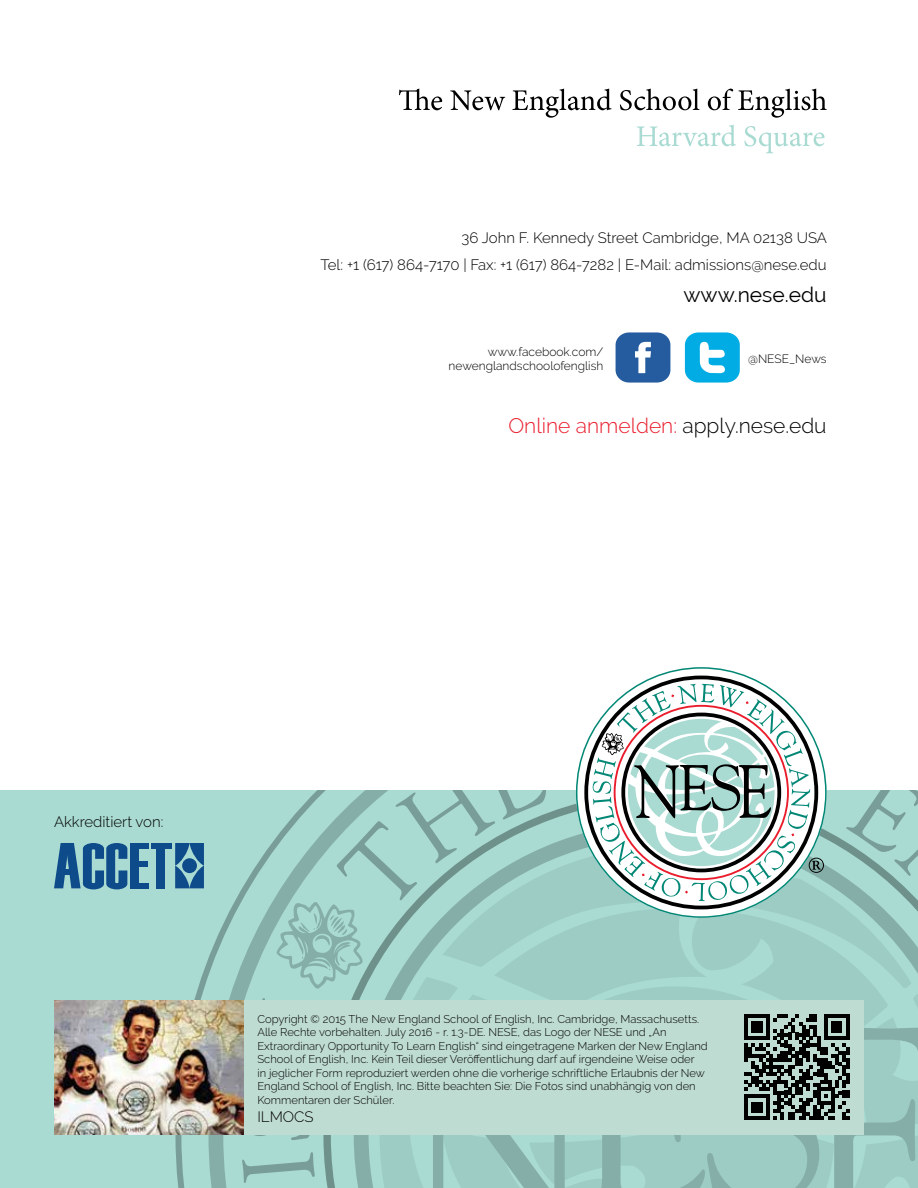
<style>
.page{position:relative;width:918px;height:1188px;background:#fff}
.page>*{position:absolute;margin:0;border:0;box-sizing:border-box;transform-origin:0 0}
.t1{font:300 21px "Raleway";color:#ea1d2d}
.t2{font:21px "Raleway";color:#000}
.t3{font:300 15px/26.7px "Raleway";color:#000;text-align:right}
.t4{font:300 12px/14.4px "Raleway";color:#000;text-align:right}
.t5{font:300 11.25px/13.6px "Raleway";color:#000}
.s1{color:#000}
</style>
<div class="page">
<div style="left:0;top:791px;width:918px;height:397px;background:#a9dbd2"></div>
<svg style="left:175px;top:837px;width:148px;height:351px"></svg>
<svg style="left:354px;top:835px;width:564px;height:353px;fill:#9dccc4"></svg>
<svg style="left:277px;top:791px;width:270px;height:198px"></svg>
<svg style="left:846px;top:791px;width:72px;height:115px"></svg>
<svg style="left:242px;top:1152px;width:73px;height:31px"></svg>
<svg style="left:241px;top:1134px;width:74px;height:6px"></svg>
<svg style="left:246px;top:998px;width:77px;height:2px"></svg>
<svg style="left:404px;top:1025px;width:514px;height:163px;fill:#9dccc4"></svg>
<div style="left:54px;top:1000px;width:810px;height:134px;background:#bfdcd3"></div>
<svg style="left:399px;top:89px;width:428px;height:29px"></svg>
<svg style="left:637px;top:125px;width:99px;height:21px"></svg>
<svg style="left:744px;top:126px;width:81px;height:27px"></svg>
<svg style="left:744px;top:1015px;width:105px;height:105px"></svg>
<img style="left:54px;top:1000px;width:189px;height:134px">
<svg style="left:576px;top:667px;width:251px;height:251px;fill:#fff"></svg>
<svg style="left:593px;top:684px;width:242px;height:217px"></svg>
<div style="left:685px;top:332px;width:55px;height:51px;background:#00ace3;border-radius:13px"></div>
<svg style="left:700px;top:342px;width:25px;height:31px"></svg>
<div style="left:616px;top:332px;width:54px;height:51px;background:#255c9f;border-radius:13px"></div>
<svg style="left:635px;top:342px;width:16px;height:31px"></svg>
<svg style="left:54px;top:843px;width:73px;height:46px"></svg>
<div style="left:130px;top:843px;width:9px;height:45px;background:#0d4b8a"></div>
<div style="left:156px;top:843px;width:9px;height:45px;background:#0d4b8a"></div>
<div style="left:137px;top:843px;width:12px;height:5px;background:#0d4b8a"></div>
<div style="left:151px;top:843px;width:21px;height:5px;background:#0d4b8a"></div>
<div style="left:137px;top:883px;width:12px;height:5px;background:#0d4b8a"></div>
<div style="left:137px;top:861px;width:11px;height:5px;background:#0d4b8a"></div>
<svg style="left:175px;top:843px;width:29px;height:45px"></svg>
<div style="left:182px;top:858px;width:15px;height:15px;background:#0d4b8a;border-radius:50%"></div>
<h2 class="t3" style="left:321px;top:224px;width:508px">36 John F. Kennedy Street Cambridge, MA 02138 USA<br>Tel: +1 (617) 864-7170 | Fax: +1 (617) 864-7282 | E-Mail: admissions@nese.edu</h2>
<h1 class="t2" style="left:683px;top:282px;width:145px">www.nese.edu</h1>
<p class="t4" style="left:449px;top:344px;width:156px">www.facebook.com/ newenglandschoolofenglish</p>
<p class="t4" style="left:748px;top:352px;width:80px">@NESE_News</p>
<h1 class="t1" style="left:508px;top:413px;width:320px">Online anmelden: <span class="s1">apply.nese.edu</span></h1>
<h2 class="t3" style="left:54px;top:808px;width:111px">Akkreditiert von:</h2>
<p class="t5" style="left:257px;top:1012px;width:452px">Copyright © 2015 The New England School of English, Inc. Cambridge, Massachusetts.<br>Alle Rechte vorbehalten. July 2016 - r. 1.3-DE. NESE, das Logo der NESE und „An Extraordinary Opportunity To Learn English“ sind eingetragene Marken der New England School of English, Inc. Kein Teil dieser Veröffentlichung darf auf irgendeine Weise oder<br>in jeglicher Form reproduziert werden ohne die vorherige schriftliche Erlaubnis der New England School of English, Inc. Bitte beachten Sie: Die Fotos sind unabhängig von den Kommentaren der Schüler.</p>
<h2 class="t3" style="left:257px;top:1104px;width:58px">ILMOCS</h2>
</div>
